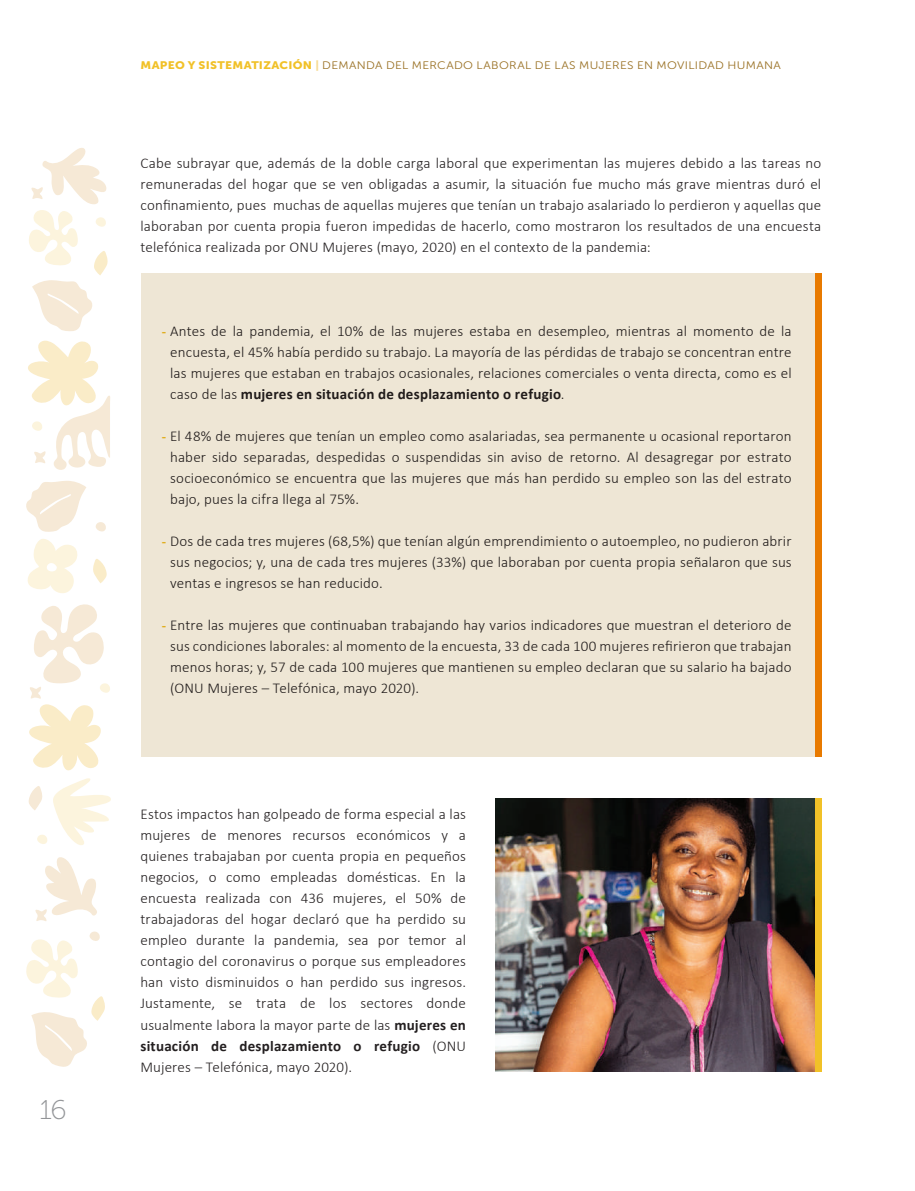
<style>
.page{position:relative;width:915px;height:1191px;background:#fff}
.page>*{position:absolute;margin:0;border:0;box-sizing:border-box;transform-origin:0 0}
.t1{font:27px "Museo Sans 100";color:#939598;scale:1.05 1}
.t2{font:300 15px/21px "Calibri";letter-spacing:.01em;color:#231f20;text-align:justify}
.t3{font:10.8px "Museo Sans 300";letter-spacing:.03em;color:#997023;scale:1.1 1}
.s1{font-family:"Museo Sans 900";color:#f1c128}
.s2{font-family:"Museo Sans 900";color:#f7dc96}
.s3{font-weight:700;font-size:14.25px;color:#f1c128}
.s4{font-weight:700}
</style>
<div class="page">
<svg style="left:93px;top:559px;width:14px;height:24px"></svg>
<svg style="left:27px;top:539px;width:51px;height:54px"></svg>
<svg style="left:26px;top:481px;width:60px;height:51px"></svg>
<svg style="left:29px;top:778px;width:82px;height:67px"></svg>
<svg style="left:26px;top:931px;width:79px;height:136px"></svg>
<svg style="left:95px;top:522px;width:11px;height:10px"></svg>
<svg style="left:35px;top:857px;width:62px;height:64px"></svg>
<svg style="left:29px;top:604px;width:81px;height:167px"></svg>
<svg style="left:28px;top:341px;width:82px;height:129px"></svg>
<svg style="left:29px;top:148px;width:79px;height:183px"></svg>
<div style="left:141px;top:273px;width:680px;height:483px;background:#eee6d5"></div>
<div style="left:814px;top:273px;width:7px;height:483px;background:#e87a00"></div>
<img style="left:495px;top:798px;width:319px;height:273px">
<div style="left:814px;top:798px;width:7px;height:273px;background:#f1c128"></div>
<h1 class="t1" style="left:39px;top:1095px;width:28px">16</h1>
<p class="t3" style="left:140px;top:59px;width:583px"><span class="s1">MAPEO Y SISTEMATIZACIÓN</span> <span class="s2">|</span> DEMANDA DEL MERCADO LABORAL DE LAS MUJERES EN MOVILIDAD HUMANA</p>
<p class="t2" style="left:140px;top:152px;width:682px">Cabe subrayar que, además de la doble carga laboral que experimentan las mujeres debido a las tareas no remuneradas del hogar que se ven obligadas a asumir, la situación fue mucho más grave mientras duró el confinamiento, pues muchas de aquellas mujeres que tenían un trabajo asalariado lo perdieron y aquellas que laboraban por cuenta propia fueron impedidas de hacerlo, como mostraron los resultados de una encuesta telefónica realizada por ONU Mujeres (mayo, 2020) en el contexto de la pandemia:</p>
<p class="t2" style="left:170px;top:320px;width:622px;text-indent:-9px"><span class="s3">-</span> Antes de la pandemia, el 10% de las mujeres estaba en desempleo, mientras al momento de la encuesta, el 45% había perdido su trabajo. La mayoría de las pérdidas de trabajo se concentran entre las mujeres que estaban en trabajos ocasionales, relaciones comerciales o venta directa, como es el caso de las <span class="s4">mujeres en situación de desplazamiento o refugio</span>.</p>
<p class="t2" style="left:170px;top:425px;width:622px;text-indent:-9px"><span class="s3">-</span> El 48% de mujeres que tenían un empleo como asalariadas, sea permanente u ocasional reportaron haber sido separadas, despedidas o suspendidas sin aviso de retorno. Al desagregar por estrato socioeconómico se encuentra que las mujeres que más han perdido su empleo son las del estrato bajo, pues la cifra llega al 75%.</p>
<p class="t2" style="left:170px;top:530px;width:622px;text-indent:-9px"><span class="s3">-</span> Dos de cada tres mujeres (68,5%) que tenían algún emprendimiento o autoempleo, no pudieron abrir sus negocios; y, una de cada tres mujeres (33%) que laboraban por cuenta propia señalaron que sus ventas e ingresos se han reducido.</p>
<p class="t2" style="left:170px;top:614px;width:622px;text-indent:-9px"><span class="s3">-</span> Entre las mujeres que continuaban trabajando hay varios indicadores que muestran el deterioro de sus condiciones laborales: al momento de la encuesta, 33 de cada 100 mujeres refirieron que trabajan menos horas; y, 57 de cada 100 mujeres que mantienen su empleo declaran que su salario ha bajado (ONU Mujeres – Telefónica, mayo 2020).</p>
<p class="t2" style="left:140px;top:803px;width:327px">Estos impactos han golpeado de forma especial a las mujeres de menores recursos económicos y a quienes trabajaban por cuenta propia en pequeños negocios, o como empleadas domésticas. En la encuesta realizada con 436 mujeres, el 50% de trabajadoras del hogar declaró que ha perdido su empleo durante la pandemia, sea por temor al contagio del coronavirus o porque sus empleadores han visto disminuidos o han perdido sus ingresos.<br>Justamente, se trata de los sectores donde usualmente labora la mayor parte de las <span class="s4">mujeres en situación de desplazamiento o refugio</span> (ONU Mujeres – Telefónica, mayo 2020).</p>
</div>
